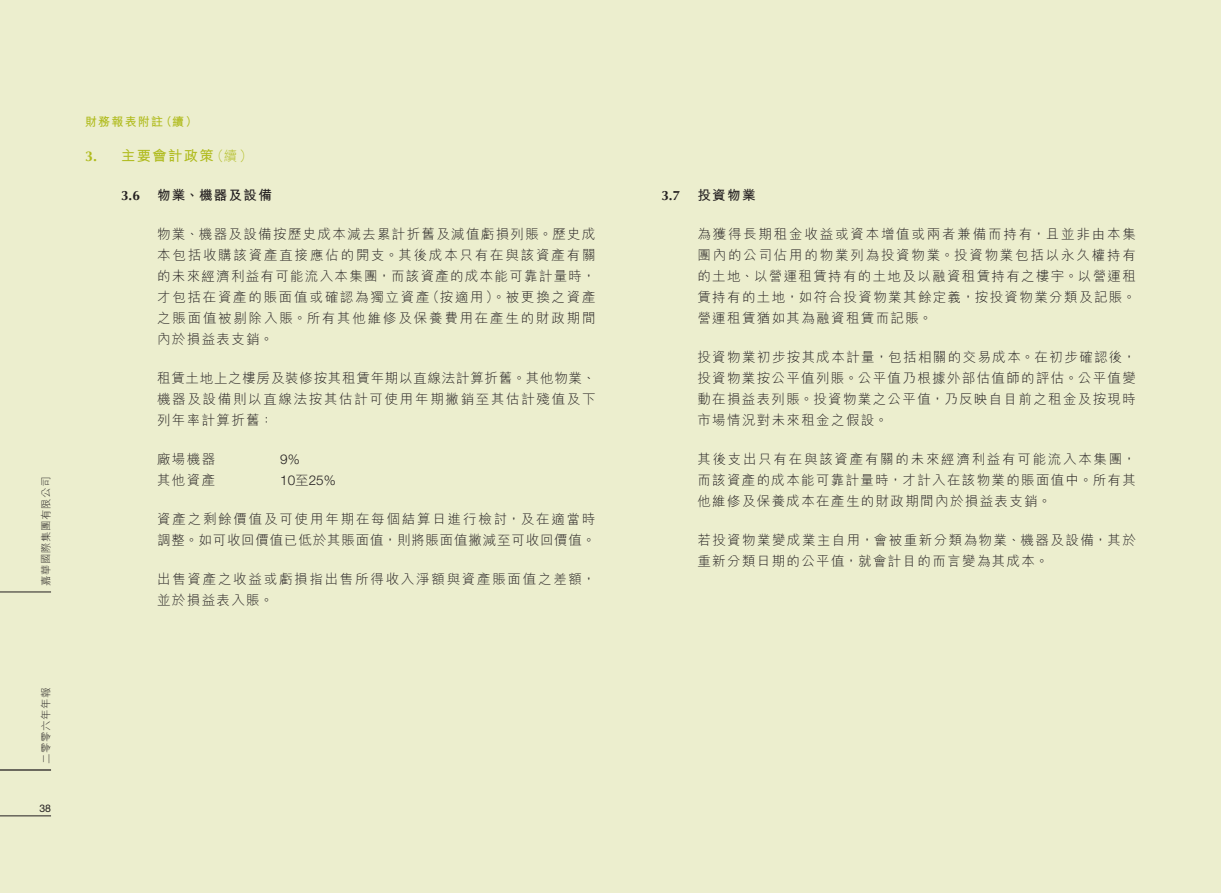
<style>
.page{position:relative;width:1221px;height:893px;background:#fff}
.page>*{position:absolute;margin:0;border:0;box-sizing:border-box;transform-origin:0 0}
.t1{font:14.25px "M Hei HK Bold E Ten B5 H";letter-spacing:.1em;color:#b0bb1d}
.t2{font:13.5px/21px "M Hei HK Light E Ten B5 H";letter-spacing:.1em;color:#231f20;text-align:justify}
.t3{font:13.5px/21px "M Hei HK Light E Ten B5 H";letter-spacing:.135em;color:#231f20}
.t4{font:13.5px/21px "M Hei HK Light E Ten B5 H";letter-spacing:.13em;color:#231f20}
.t5{font:13.5px "M Hei HK Bold E Ten B5 H";letter-spacing:.1em;color:#231f20}
.t6{font:300 13.5px "Helvetica Neue LT Std";color:#231f20}
.t7{font:700 13.5px "Optima LT Std";color:#231f20}
.t8{font:12px "M Hei HK Bold E Ten B5 H";letter-spacing:.1em;color:#b0bb1d}
.t9{font:10.5px "M Hei HK Light E Ten B5 H";letter-spacing:.05em;color:#231f20}
.t10{font:10.5px "Helvetica Neue LT Std";color:#231f20}
.s1{font-family:"Optima LT Std";font-weight:700}
.s2{font-family:"M Hei HK Light E Ten B5 H";font-size:13.5px}
.s3{font-family:"M Hei HK Light E Ten B5 H";font-weight:400}
</style>
<div class="page">
<div style="left:0;top:0;width:1220px;height:893px;background:#eceece"></div>
<hr style="left:0;top:592px;width:51px;height:1px;background:#231f20">
<hr style="left:0;top:815px;width:51px;height:1px;background:#231f20">
<hr style="left:0;top:769px;width:51px;height:2px;background:#231f20">
<p class="t9" style="left:42px;top:586px;width:111px;rotate:-90deg">嘉華國際集團有限公司</p>
<p class="t9" style="left:42px;top:764px;width:78px;rotate:-90deg">二零零六年年報</p>
<p class="t10" style="left:39px;top:802px;width:13px">38</p>
<p class="t8" style="left:85px;top:117px;width:114px">財務報表附註（續）</p>
<p class="t1" style="left:85px;top:151px;width:169px"><span class="s1">3.</span> 主要會計政策<span class="s2">（續）</span></p>
<p class="t7" style="left:121px;top:189px;width:20px">3.6</p>
<p class="t5" style="left:157px;top:190px;width:116px">物業、機器及設備</p>
<p class="t2" style="left:157px;top:225px;width:440px">物業、機器及設備按歷史成本減去累計折舊及減值虧損列賬。歷史成本包括收購該資產直接應佔的開支。其後成本只有在與該資產有關的未來經濟利益有可能流入本集團，而該資產的成本能可靠計量時，才包括在資產的賬面值或確認為獨立資產（按適用）。被更換之資產之賬面值被剔除入賬。所有其他維修及保養費用在產生的財政期間內於損益表支銷。</p>
<p class="t2" style="left:157px;top:369px;width:440px">租賃土地上之樓房及裝修按其租賃年期以直線法計算折舊。其他物業、機器及設備則以直線法按其估計可使用年期撇銷至其估計殘值及下列年率計算折舊：</p>
<p class="t2" style="left:157px;top:450px;width:60px">廠場機器</p>
<p class="t6" style="left:280px;top:454px;width:21px">9%</p>
<p class="t2" style="left:157px;top:471px;width:60px">其他資產</p>
<p class="t6" style="left:280px;top:475px;width:57px">10<span class="s3">至</span>25%</p>
<p class="t3" style="left:157px;top:510px;width:440px">資產之剩餘價值及可使用年期在每個結算日進行檢討，及在適當時調整。如可收回價值已低於其賬面值，則將賬面值撇減至可收回價值。</p>
<p class="t4" style="left:157px;top:570px;width:440px">出售資產之收益或虧損指出售所得收入淨額與資產賬面值之差額，並於損益表入賬。</p>
<p class="t7" style="left:661px;top:189px;width:20px">3.7</p>
<p class="t5" style="left:697px;top:190px;width:60px">投資物業</p>
<p class="t2" style="left:697px;top:225px;width:440px">為獲得長期租金收益或資本增值或兩者兼備而持有，且並非由本集團內的公司佔用的物業列為投資物業。投資物業包括以永久權持有的土地、以營運租賃持有的土地及以融資租賃持有之樓宇。以營運租賃持有的土地，如符合投資物業其餘定義，按投資物業分類及記賬。營運租賃猶如其為融資租賃而記賬。</p>
<p class="t2" style="left:697px;top:348px;width:440px">投資物業初步按其成本計量，包括相關的交易成本。在初步確認後，投資物業按公平值列賬。公平值乃根據外部估值師的評估。公平值變動在損益表列賬。投資物業之公平值，乃反映自目前之租金及按現時市場情況對未來租金之假設。</p>
<p class="t2" style="left:697px;top:450px;width:440px">其後支出只有在與該資產有關的未來經濟利益有可能流入本集團，而該資產的成本能可靠計量時，才計入在該物業的賬面值中。所有其他維修及保養成本在產生的財政期間內於損益表支銷。</p>
<p class="t2" style="left:697px;top:531px;width:440px">若投資物業變成業主自用，會被重新分類為物業、機器及設備，其於重新分類日期的公平值，就會計目的而言變為其成本。</p>
</div>
